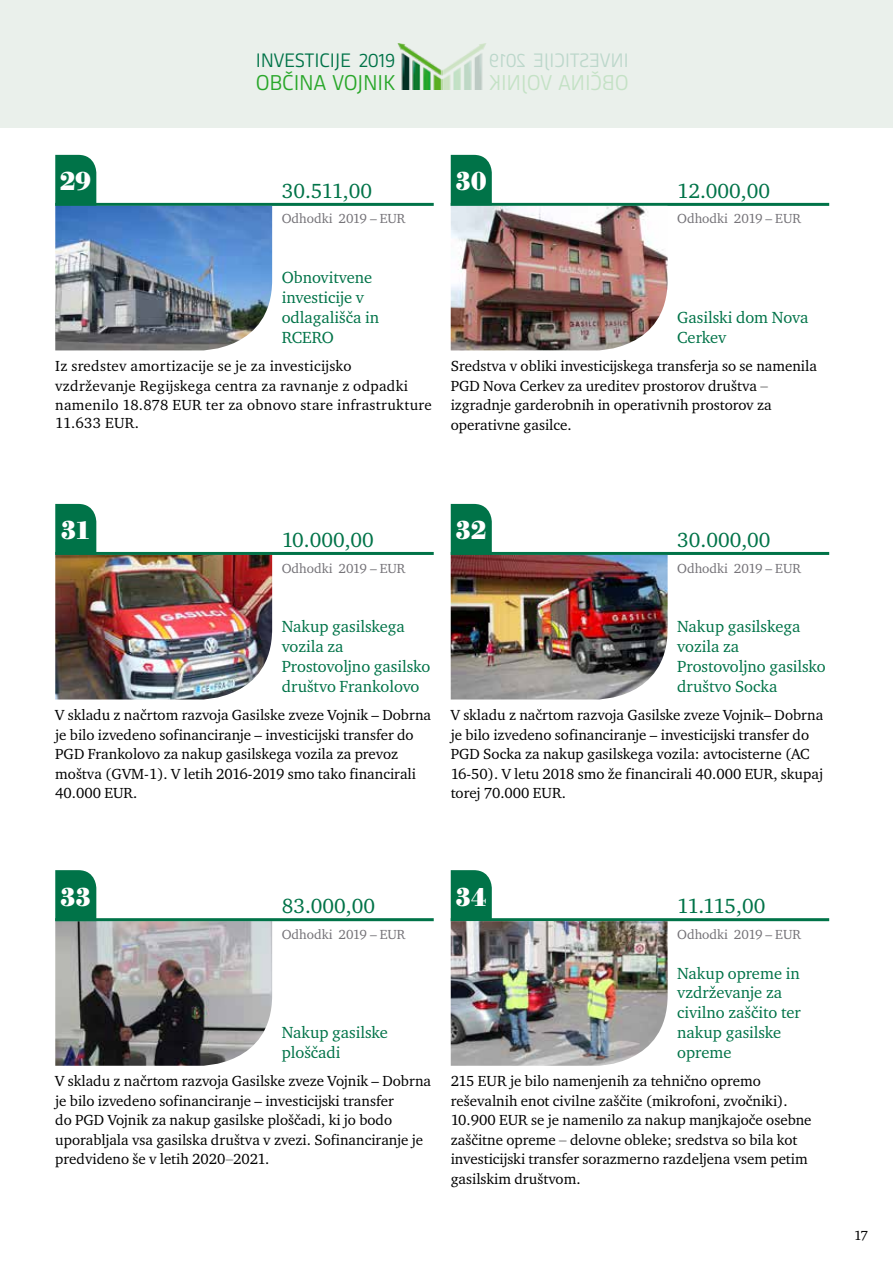
<style>
.page{position:relative;width:893px;height:1263px;background:#fff}
.page>*{position:absolute;margin:0;border:0;box-sizing:border-box;transform-origin:0 0}
.t1{font:700 27px "Bodoni Ant TCE";letter-spacing:-.02em;color:#fff}
.t2{font:21px "Charter Itc TCE";color:#007348}
.t3{font:20.85px "Republika";letter-spacing:-.01em;color:#29a72a}
.t4{font:18.9px "Republika";letter-spacing:-.01em;color:#007348}
.t5{font:16.5px/19.8px "Charter Itc TCE";color:#007348}
.t6{font:15px/19.5px "Charter Itc TCE";color:#000}
.t7{font:15px/19.5px "Charter Itc TCE";letter-spacing:.02em;color:#000}
.t8{font:13.5px "Charter Itc TCE";color:#757378}
.t9{font:13.5px "Charter Itc TCE";color:#000}
.s1{font-family:"Helvetica Neue";font-weight:100}
</style>
<div class="page">
<img style="left:55px;top:921px;width:217px;height:145px">
<hr style="left:55px;top:918px;width:379px;height:3px;background:#007348">
<svg style="left:55px;top:870px;width:41px;height:51px;background:#09784e"></svg>
<hr style="left:451px;top:203px;width:378px;height:3px;background:#007348">
<svg style="left:451px;top:155px;width:41px;height:51px;background:#09784e"></svg>
<img style="left:451px;top:206px;width:217px;height:144px">
<hr style="left:55px;top:203px;width:379px;height:3px;background:#007348">
<svg style="left:55px;top:155px;width:41px;height:51px;background:#08774e"></svg>
<img style="left:55px;top:206px;width:217px;height:144px">
<hr style="left:451px;top:552px;width:378px;height:3px;background:#007348">
<div style="left:451px;top:504px;width:41px;height:48px;background:#007348"></div>
<img style="left:451px;top:555px;width:217px;height:144px">
<hr style="left:55px;top:552px;width:379px;height:3px;background:#007348">
<div style="left:55px;top:504px;width:41px;height:51px;background:#007348"></div>
<img style="left:55px;top:555px;width:217px;height:144px">
<hr style="left:451px;top:918px;width:378px;height:3px;background:#007348">
<svg style="left:451px;top:870px;width:41px;height:48px;background:#0a784f"></svg>
<img style="left:451px;top:921px;width:217px;height:145px">
<div style="left:0;top:0;width:893px;height:128px;background:#eaf0eb"></div>
<img style="left:398px;top:44px;width:88px;height:46px">
<p class="t4" style="left:256px;top:47px;width:141px">INVESTICIJE 2019</p>
<h3 class="t3" style="left:256px;top:68px;width:141px">OBČINA VOJNIK</h3>
<h1 class="t1" style="left:60px;top:166px;width:33px">29</h1>
<h2 class="t2" style="left:282px;top:178px;width:92px">30.511,00</h2>
<p class="t8" style="left:282px;top:210px;width:125px">Odhodki 2019 – EUR</p>
<p class="t5" style="left:282px;top:268px;width:99px">Obnovitvene investicije v odlagališča in<br>RCERO</p>
<p class="t7" style="left:55px;top:356px;width:378px">Iz sredstev amortizacije se je za investicijsko vzdrževanje Regijskega centra za ravnanje z odpadki namenilo 18.878 EUR ter za obnovo stare infrastrukture</p>
<p class="t6" style="left:55px;top:413px;width:85px">11.633 EUR.</p>
<h1 class="t1" style="left:455px;top:166px;width:33px">30</h1>
<h2 class="t2" style="left:677px;top:178px;width:94px">12.000,00</h2>
<p class="t8" style="left:677px;top:210px;width:125px">Odhodki 2019 – EUR</p>
<p class="t5" style="left:677px;top:307px;width:133px">Gasilski dom Nova<br>Cerkev</p>
<p class="t6" style="left:451px;top:356px;width:368px">Sredstva v obliki investicijskega transferja so se namenila PGD Nova Cerkev za ureditev prostorov društva <span class="s1">– </span>izgradnje garderobnih in operativnih prostorov za operativne gasilce.</p>
<h1 class="t1" style="left:61px;top:515px;width:31px">31</h1>
<h2 class="t2" style="left:282px;top:527px;width:94px">10.000,00</h2>
<p class="t8" style="left:282px;top:559px;width:125px">Odhodki 2019 – EUR</p>
<p class="t5" style="left:282px;top:617px;width:150px">Nakup gasilskega vozila za<br>Prostovoljno gasilsko društvo Frankolovo</p>
<p class="t6" style="left:55px;top:705px;width:377px">V skladu z načrtom razvoja Gasilske zveze Vojnik – Dobrna je bilo izvedeno sofinanciranje – investicijski transfer do PGD Frankolovo za nakup gasilskega vozila za prevoz moštva (GVM-1). V letih 2016-2019 smo tako financirali 40.000 EUR.</p>
<h1 class="t1" style="left:455px;top:515px;width:33px">32</h1>
<h2 class="t2" style="left:677px;top:527px;width:95px">30.000,00</h2>
<p class="t8" style="left:677px;top:559px;width:125px">Odhodki 2019 – EUR</p>
<p class="t5" style="left:677px;top:617px;width:150px">Nakup gasilskega vozila za<br>Prostovoljno gasilsko društvo Socka</p>
<p class="t6" style="left:451px;top:705px;width:374px">V skladu z načrtom razvoja Gasilske zveze Vojnik– Dobrna je bilo izvedeno sofinanciranje – investicijski transfer do PGD Socka za nakup gasilskega vozila: avtocisterne (AC 16-50). V letu 2018 smo že financirali 40.000 EUR, skupaj torej 70.000 EUR.</p>
<h1 class="t1" style="left:60px;top:881px;width:33px">33</h1>
<h2 class="t2" style="left:282px;top:893px;width:95px">83.000,00</h2>
<p class="t8" style="left:282px;top:926px;width:125px">Odhodki 2019 – EUR</p>
<h1 class="t1" style="left:455px;top:881px;width:33px">34</h1>
<h2 class="t2" style="left:677px;top:893px;width:90px">11.115,00</h2>
<p class="t8" style="left:677px;top:926px;width:125px">Odhodki 2019 – EUR</p>
<p class="t5" style="left:282px;top:1022px;width:108px">Nakup gasilske ploščadi</p>
<p class="t5" style="left:677px;top:963px;width:125px">Nakup opreme in vzdrževanje za civilno zaščito ter nakup gasilske opreme</p>
<p class="t6" style="left:55px;top:1071px;width:377px">V skladu z načrtom razvoja Gasilske zveze Vojnik – Dobrna je bilo izvedeno sofinanciranje – investicijski transfer<br>do PGD Vojnik za nakup gasilske ploščadi, ki jo bodo uporabljala vsa gasilska društva v zvezi. Sofinanciranje je predvideno še v letih 2020<span class="s1">–</span>2021.</p>
<p class="t6" style="left:451px;top:1071px;width:362px">215 EUR je bilo namenjenih za tehnično opremo reševalnih enot civilne zaščite (mikrofoni, zvočniki).<br>10.900 EUR se je namenilo za nakup manjkajoče osebne zaščitne opreme <span class="s1">–</span> delovne obleke; sredstva so bila kot investicijski transfer sorazmerno razdeljena vsem petim gasilskim društvom.</p>
<p class="t9" style="left:854px;top:1227px;width:16px">17</p>
</div>
